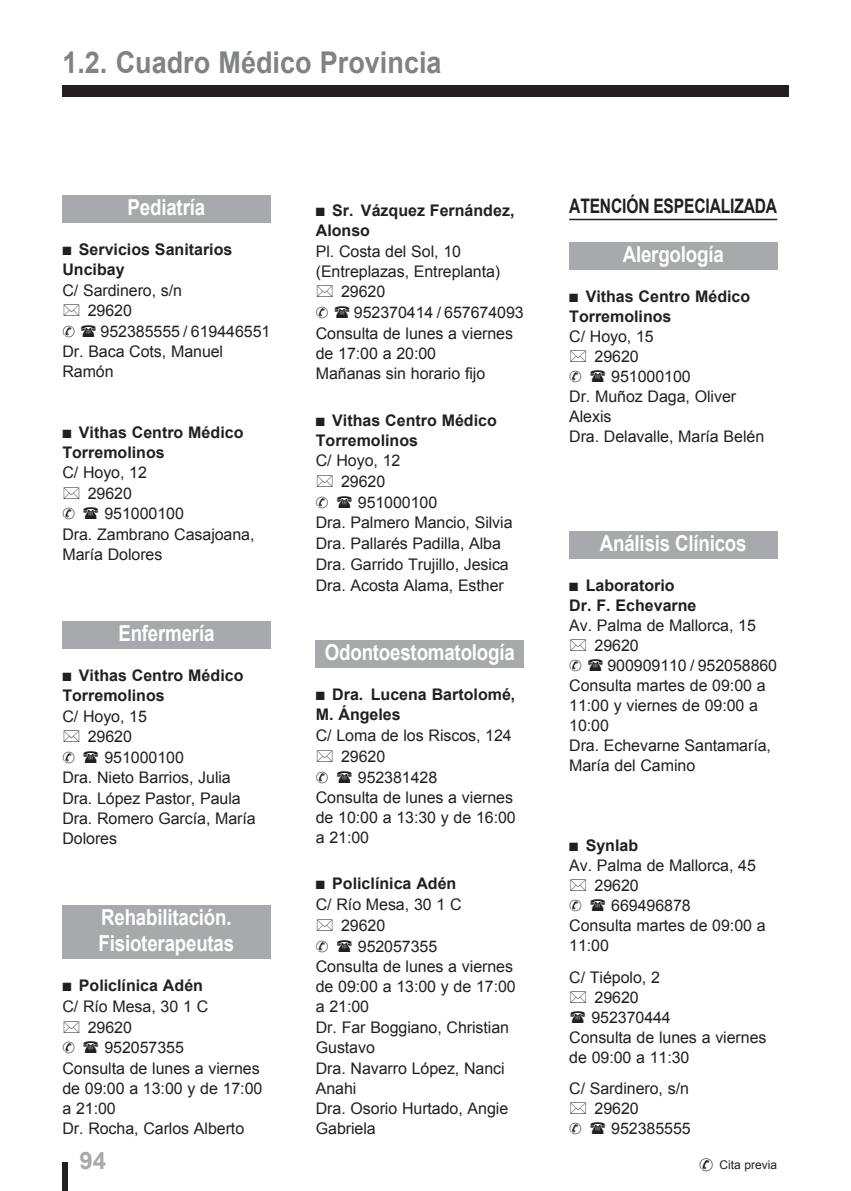
<style>
.page{position:relative;width:851px;height:1191px;background:#fff}
.page>*{position:absolute;margin:0;border:0;box-sizing:border-box;transform-origin:0 0}
.t1{font:700 30px "Arial";color:#808285;scale:.9 1}
.t2{font:700 24px "Arial";color:#a8a9ad}
.t3{font:700 22px/26px "Arial";letter-spacing:-.01em;color:#fff;scale:.85 1}
.t4{font:700 20px "Arial";letter-spacing:-.01em;color:#231f20;scale:.78 1}
.t5{font:16px/20.4px "Arial";letter-spacing:-.005em;color:#231f20}
.t6{font:700 16px/20px "Arial";color:#231f20}
.t7{font:12px "Arial";color:#231f20}
</style>
<div class="page">
<div style="left:62px;top:85px;width:726px;height:11px;background:#231f20"></div>
<div style="left:62px;top:1162px;width:6px;height:29px;background:#231f20"></div>
<div style="left:62px;top:195px;width:208px;height:27px;background:#a8a9ad"></div>
<div style="left:62px;top:621px;width:208px;height:27px;background:#a8a9ad"></div>
<div style="left:62px;top:905px;width:208px;height:54px;background:#a8a9ad"></div>
<div style="left:316px;top:640px;width:207px;height:28px;background:#a8a9ad"></div>
<hr style="left:569px;top:219px;width:208px;height:1px;background:#231f20">
<div style="left:569px;top:242px;width:208px;height:28px;background:#a8a9ad"></div>
<div style="left:569px;top:531px;width:208px;height:28px;background:#a8a9ad"></div>
<h1 class="t1" style="left:62px;top:43px;width:422px">1.2. Cuadro Médico Provincia</h1>
<h3 class="t3" style="left:128px;top:194px;width:93px">Pediatría</h3>
<p class="t6" style="left:62px;top:240px;width:171px">■ Servicios Sanitarios<br>Uncibay</p>
<p class="t5" style="left:88px;top:280px;width:96px;text-indent:-25px">C/ Sardinero, s/n<br>29620</p>
<p class="t5" style="left:62px;top:321px;width:209px;text-indent:38px">952385555 / 619446551<br>Dr. Baca Cots, Manuel<br>Ramón</p>
<p class="t6" style="left:62px;top:422px;width:182px">■ Vithas Centro Médico<br>Torremolinos</p>
<p class="t5" style="left:88px;top:462px;width:61px;text-indent:-25px">C/ Hoyo, 12<br>29620</p>
<p class="t5" style="left:62px;top:504px;width:194px;text-indent:42px">951000100<br>Dra. Zambrano Casajoana,<br>María Dolores</p>
<h3 class="t3" style="left:118px;top:620px;width:114px">Enfermería</h3>
<p class="t6" style="left:62px;top:666px;width:182px">■ Vithas Centro Médico<br>Torremolinos</p>
<p class="t5" style="left:88px;top:706px;width:61px;text-indent:-25px">C/ Hoyo, 15<br>29620</p>
<p class="t5" style="left:62px;top:747px;width:195px;text-indent:42px">951000100<br>Dra. Nieto Barrios, Julia<br>Dra. López Pastor, Paula<br>Dra. Romero García, María<br>Dolores</p>
<h3 class="t3" style="left:99px;top:905px;width:161px">Rehabilitación.<br>Fisioterapeutas</h3>
<p class="t6" style="left:62px;top:976px;width:142px">■ Policlínica Adén</p>
<p class="t5" style="left:62px;top:996px;width:147px">C/ Río Mesa, 30 1 C</p>
<p class="t5" style="left:88px;top:1017px;width:46px">29620</p>
<p class="t5" style="left:62px;top:1037px;width:201px;text-indent:42px">952057355<br>Consulta de lunes a viernes de 09:00 a 13:00 y de 17:00 a 21:00<br>Dr. Rocha, Carlos Alberto</p>
<h2 class="t2" style="left:79px;top:1144px;width:28px">94</h2>
<p class="t6" style="left:316px;top:201px;width:200px">■ Sr. Vázquez Fernández,<br>Alonso</p>
<p class="t5" style="left:316px;top:241px;width:147px">Pl. Costa del Sol, 10</p>
<p class="t5" style="left:316px;top:261px;width:186px">(Entreplazas, Entreplanta)</p>
<p class="t5" style="left:341px;top:282px;width:46px">29620</p>
<p class="t5" style="left:316px;top:302px;width:209px;text-indent:38px">952370414 / 657674093<br>Consulta de lunes a viernes de 17:00 a 20:00<br>Mañanas sin horario fijo</p>
<p class="t6" style="left:316px;top:410px;width:182px">■ Vithas Centro Médico<br>Torremolinos</p>
<p class="t5" style="left:341px;top:450px;width:61px;text-indent:-25px">C/ Hoyo, 12<br>29620</p>
<p class="t5" style="left:316px;top:492px;width:198px;text-indent:42px">951000100<br>Dra. Palmero Mancio, Silvia<br>Dra. Pallarés Padilla, Alba<br>Dra. Garrido Trujillo, Jesica<br>Dra. Acosta Alama, Esther</p>
<h3 class="t3" style="left:325px;top:640px;width:225px">Odontoestomatología</h3>
<p class="t6" style="left:316px;top:685px;width:201px">■ Dra. Lucena Bartolomé,<br>M. Ángeles</p>
<p class="t5" style="left:341px;top:725px;width:172px;text-indent:-25px">C/ Loma de los Riscos, 124<br>29620</p>
<p class="t5" style="left:316px;top:767px;width:201px;text-indent:42px">952381428<br>Consulta de lunes a viernes de 10:00 a 13:30 y de 16:00 a 21:00</p>
<p class="t6" style="left:316px;top:874px;width:142px">■ Policlínica Adén</p>
<p class="t5" style="left:316px;top:894px;width:147px">C/ Río Mesa, 30 1 C</p>
<p class="t5" style="left:341px;top:915px;width:46px">29620</p>
<p class="t5" style="left:316px;top:935px;width:201px;text-indent:42px">952057355<br>Consulta de lunes a viernes de 09:00 a 13:00 y de 17:00 a 21:00<br>Dr. Far Boggiano, Christian<br>Gustavo<br>Dra. Navarro López, Nanci<br>Anahi<br>Dra. Osorio Hurtado, Angie<br>Gabriela</p>
<p class="t4" style="left:569px;top:193px;width:268px">ATENCIÓN ESPECIALIZADA</p>
<h3 class="t3" style="left:622px;top:242px;width:120px">Alergología</h3>
<p class="t6" style="left:569px;top:287px;width:182px">■ Vithas Centro Médico<br>Torremolinos</p>
<p class="t5" style="left:594px;top:326px;width:61px;text-indent:-25px">C/ Hoyo, 15<br>29620</p>
<p class="t5" style="left:569px;top:366px;width:196px;text-indent:42px">951000100<br>Dr. Muñoz Daga, Oliver<br>Alexis<br>Dra. Delavalle, María Belén</p>
<h3 class="t3" style="left:599px;top:531px;width:174px">Análisis Clínicos</h3>
<p class="t6" style="left:569px;top:575px;width:129px">■ Laboratorio<br>Dr. F. Echevarne</p>
<p class="t5" style="left:594px;top:615px;width:163px;text-indent:-25px">Av. Palma de Mallorca, 15<br>29620</p>
<p class="t5" style="left:569px;top:655px;width:209px;text-indent:38px">900909110 / 952058860<br>Consulta martes de 09:00 a<br>11:00 y viernes de 09:00 a<br>10:00<br>Dra. Echevarne Santamaría,<br>María del Camino</p>
<p class="t6" style="left:569px;top:836px;width:70px">■ Synlab</p>
<p class="t5" style="left:569px;top:855px;width:188px">Av. Palma de Mallorca, 45</p>
<p class="t5" style="left:594px;top:875px;width:46px">29620</p>
<p class="t5" style="left:569px;top:895px;width:198px;text-indent:42px">669496878<br>Consulta martes de 09:00 a<br>11:00</p>
<p class="t5" style="left:569px;top:967px;width:92px">C/ Tiépolo, 2</p>
<p class="t5" style="left:594px;top:987px;width:46px">29620</p>
<p class="t5" style="left:591px;top:1007px;width:81px">952370444</p>
<p class="t5" style="left:569px;top:1027px;width:199px">Consulta de lunes a viernes</p>
<p class="t5" style="left:569px;top:1047px;width:122px">de 09:00 a 11:30</p>
<p class="t5" style="left:594px;top:1078px;width:96px;text-indent:-25px">C/ Sardinero, s/n<br>29620</p>
<p class="t5" style="left:611px;top:1118px;width:81px">952385555</p>
<p class="t7" style="left:699px;top:1156px;width:79px">✆ Cita previa</p>
</div>
